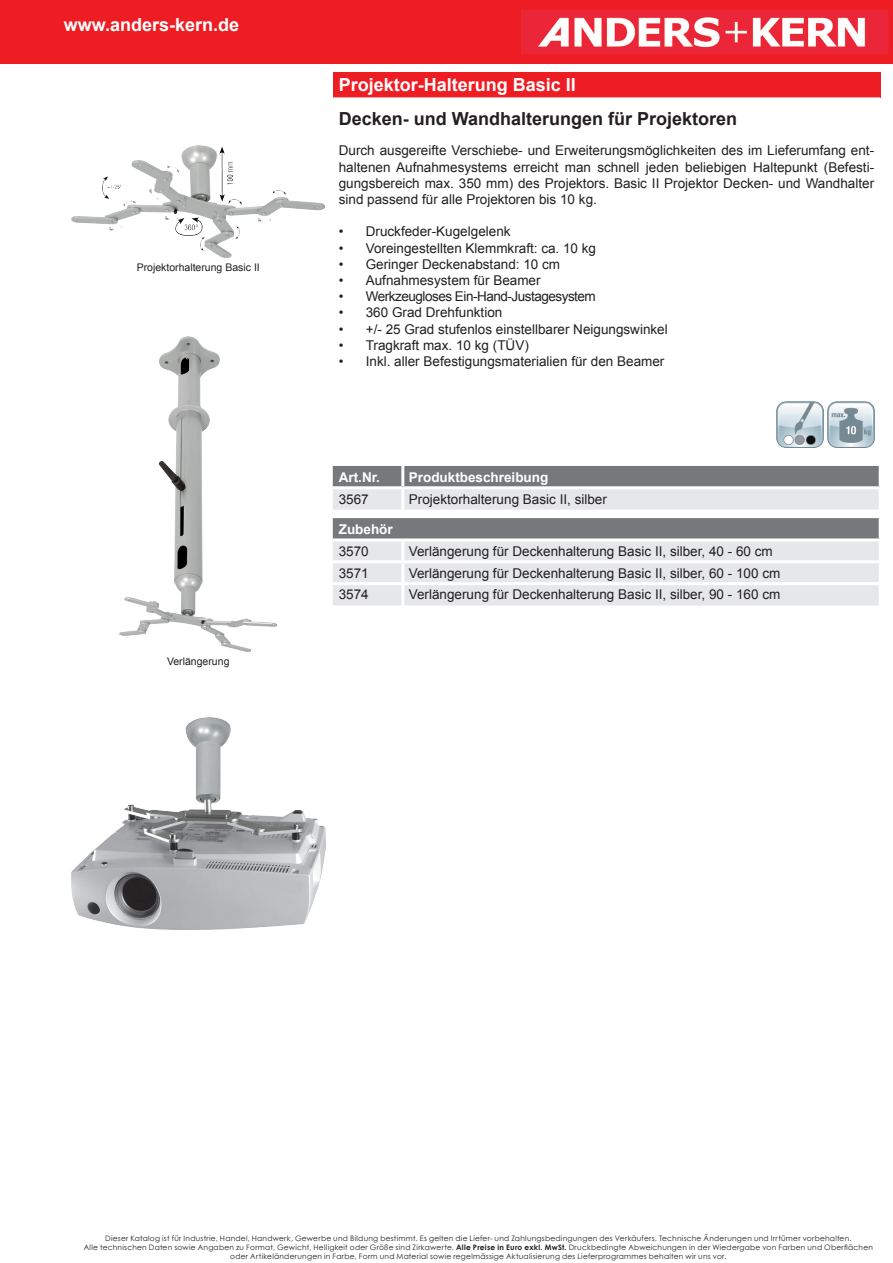
<style>
.page{position:relative;width:893px;height:1263px;background:#fff}
.page>*{position:absolute;margin:0;border:0;box-sizing:border-box;transform-origin:0 0}
.t1{font:700 18px "Arial";color:#fff}
.t2{font:700 18px "Arial";color:#231f20}
.t3{font:13.5px/16.2px "Arial";color:#231f20;text-align:justify}
.t4{font:13.5px "Arial";letter-spacing:-.035em;color:#231f20}
.t5{font:700 13.5px "Arial";color:#fff}
.t6{font:10.5px "Arial";color:#231f20}
.t7{font:7.5px/9px "Century Gothic";letter-spacing:.03em;color:#231f20;text-align:center}
.s1{font-weight:700}
</style>
<div class="page">
<div style="left:0;top:0;width:893px;height:64px;background:#ee1d23"></div>
<img style="left:521px;top:11px;width:368px;height:42px">
<div style="left:333px;top:72px;width:547px;height:25px;background:#ee1d23"></div>
<div style="left:333px;top:466px;width:546px;height:20px;background:#76787b"></div>
<svg style="left:333px;top:489px;width:546px;height:116px;background:#d3d4d6"></svg>
<hr style="left:401px;top:466px;width:3px;height:20px;background:#fff">
<hr style="left:401px;top:489px;width:3px;height:21px;background:#fff">
<hr style="left:333px;top:538px;width:70px;height:3px;background:#fff">
<hr style="left:403px;top:538px;width:479px;height:3px;background:#fff">
<hr style="left:401px;top:541px;width:3px;height:19px;background:#fff">
<hr style="left:333px;top:560px;width:70px;height:3px;background:#fff">
<hr style="left:403px;top:560px;width:479px;height:3px;background:#fff">
<hr style="left:401px;top:563px;width:3px;height:19px;background:#fff">
<hr style="left:333px;top:582px;width:70px;height:3px;background:#fff">
<hr style="left:403px;top:582px;width:479px;height:3px;background:#fff">
<hr style="left:401px;top:585px;width:3px;height:20px;background:#fff">
<img style="left:72px;top:146px;width:253px;height:112px">
<img style="left:219px;top:146px;width:14px;height:56px">
<img style="left:102px;top:176px;width:19px;height:23px">
<img style="left:175px;top:218px;width:28px;height:18px">
<svg style="left:123px;top:199px;width:13px;height:9px"></svg>
<svg style="left:229px;top:200px;width:12px;height:4px"></svg>
<svg style="left:273px;top:190px;width:13px;height:5px"></svg>
<svg style="left:167px;top:165px;width:13px;height:8px"></svg>
<svg style="left:236px;top:226px;width:4px;height:13px"></svg>
<svg style="left:258px;top:216px;width:13px;height:6px"></svg>
<svg style="left:165px;top:214px;width:13px;height:7px"></svg>
<svg style="left:148px;top:188px;width:12px;height:11px"></svg>
<svg style="left:109px;top:223px;width:12px;height:9px"></svg>
<svg style="left:200px;top:238px;width:4px;height:12px"></svg>
<img style="left:120px;top:336px;width:157px;height:316px">
<img style="left:71px;top:717px;width:255px;height:212px">
<img style="left:777px;top:401px;width:47px;height:47px">
<img style="left:827px;top:401px;width:47px;height:47px">
<h1 class="t1" style="left:64px;top:13px;width:177px">www.anders-kern.de</h1>
<p class="t6" style="left:137px;top:260px;width:125px">Projektorhalterung Basic II</p>
<p class="t6" style="left:167px;top:654px;width:64px">Verlängerung</p>
<h1 class="t1" style="left:339px;top:73px;width:239px">Projektor-Halterung Basic II</h1>
<h1 class="t2" style="left:339px;top:107px;width:400px">Decken- und Wandhalterungen für Projektoren</h1>
<p class="t3" style="left:339px;top:143px;width:537px">Durch ausgereifte Verschiebe- und Erweiterungsmöglichkeiten des im Lieferumfang ent&shy;haltenen Aufnahmesystems erreicht man schnell jeden beliebigen Haltepunkt (Befesti&shy;gungsbereich max. 350 mm) des Projektors. Basic II Projektor Decken- und Wandhalter sind passend für alle Projektoren bis 10 kg.</p>
<p class="t3" style="left:339px;top:224px;width:173px">• Druckfeder-Kugelgelenk</p>
<p class="t3" style="left:339px;top:240px;width:259px">• Voreingestellten Klemmkraft: ca. 10 kg</p>
<p class="t3" style="left:339px;top:256px;width:223px">• Geringer Deckenabstand: 10 cm</p>
<p class="t3" style="left:339px;top:272px;width:203px">• Aufnahmesystem für Beamer</p>
<p class="t4" style="left:339px;top:288px;width:259px">• Werkzeugloses Ein-Hand-Justagesystem</p>
<p class="t3" style="left:339px;top:305px;width:165px">• 360 Grad Drehfunktion</p>
<p class="t3" style="left:339px;top:321px;width:330px">• +/- 25 Grad stufenlos einstellbarer Neigungswinkel</p>
<p class="t3" style="left:339px;top:337px;width:192px">• Tragkraft max. 10 kg (TÜV)</p>
<p class="t3" style="left:339px;top:353px;width:327px">• Inkl. aller Befestigungsmaterialien für den Beamer</p>
<p class="t5" style="left:339px;top:468px;width:43px">Art.Nr.</p>
<p class="t5" style="left:409px;top:468px;width:141px">Produktbeschreibung</p>
<p class="t3" style="left:339px;top:491px;width:32px">3567</p>
<p class="t3" style="left:409px;top:491px;width:200px">Projektorhalterung Basic II, silber</p>
<p class="t5" style="left:339px;top:520px;width:56px">Zubehör</p>
<p class="t3" style="left:339px;top:543px;width:32px">3570</p>
<p class="t3" style="left:409px;top:543px;width:365px">Verlängerung für Deckenhalterung Basic II, silber, 40 - 60 cm</p>
<p class="t3" style="left:339px;top:565px;width:32px">3571</p>
<p class="t3" style="left:409px;top:565px;width:373px">Verlängerung für Deckenhalterung Basic II, silber, 60 - 100 cm</p>
<p class="t3" style="left:339px;top:587px;width:32px">3574</p>
<p class="t3" style="left:409px;top:587px;width:373px">Verlängerung für Deckenhalterung Basic II, silber, 90 - 160 cm</p>
<p class="t7" style="left:84px;top:1234px;width:791px">Dieser Katalog ist für Industrie, Handel, Handwerk, Gewerbe und Bildung bestimmt. Es gelten die Liefer- und Zahlungsbedingungen des Verkäufers. Technische Änderungen und Irrtümer vorbehalten.<br>Alle technischen Daten sowie Angaben zu Format, Gewicht, Helligkeit oder Größe sind Zirkawerte. <span class="s1">Alle Preise in Euro exkl. MwSt.</span> Druckbedingte Abweichungen in der Wiedergabe von Farben und Oberflächen oder Artikeländerungen in Farbe, Form und Material sowie regelmässige Aktualisierung des Lieferprogrammes behalten wir uns vor.</p>
</div>
